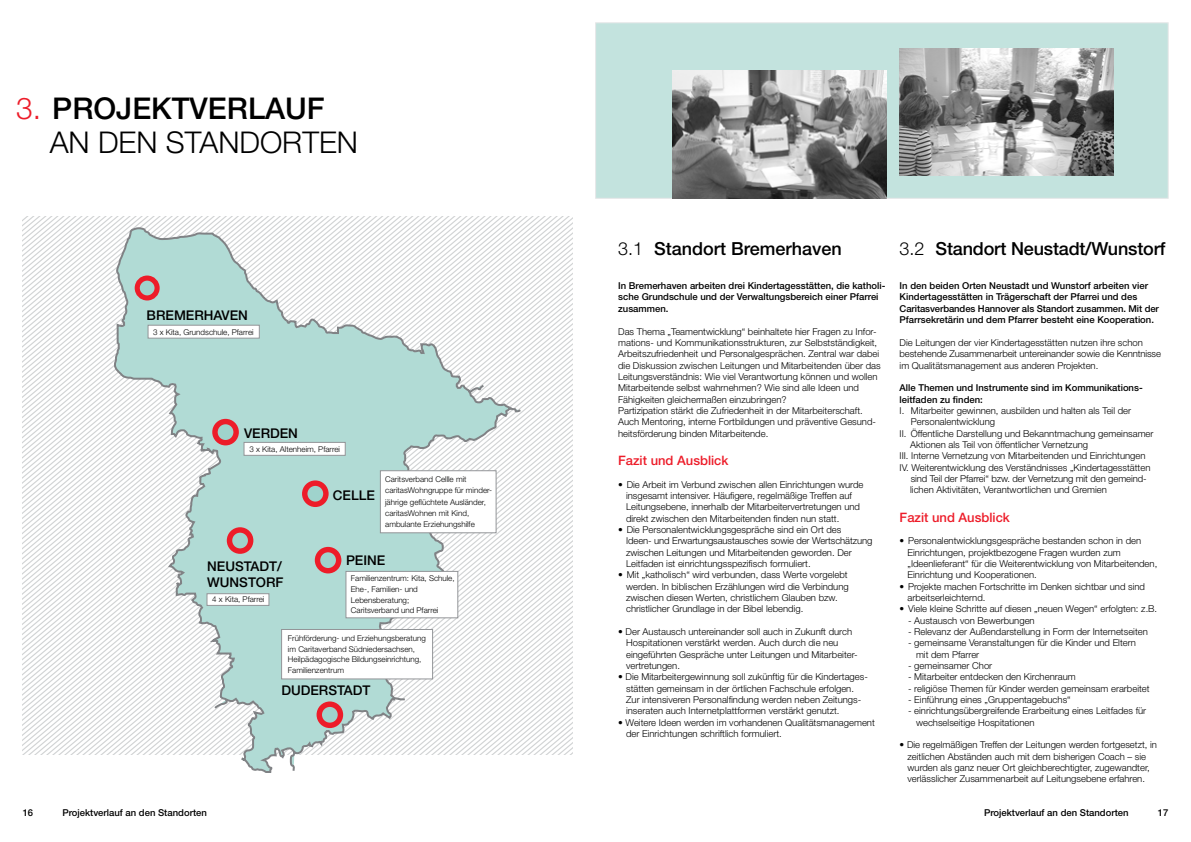
<style>
.page{position:relative;width:1191px;height:842px;background:#fff}
.page>*{position:absolute;margin:0;border:0;box-sizing:border-box;transform-origin:0 0}
.t1{font:300 30px/34px "Helvetica Neue";color:#000}
.t2{font:500 18px "Helvetica Neue";letter-spacing:-.01em;color:#000}
.t3{font:500 13.4px/15.8px "Helvetica Neue";color:#000}
.t4{font:500 13px "Helvetica Neue";color:#ed1c29}
.t5{font:300 9.5px/11.3px "Helvetica Neue";color:#000}
.t6{font:500 9.5px/11.3px "Helvetica Neue";color:#000}
.t7{font:300 8px/10.7px "Helvetica Neue";color:#000}
.s1{color:#ed1c29}
.s2{font-weight:500}
.s3{font-weight:300}
</style>
<div class="page">
<div style="left:595px;top:23px;width:573px;height:175px;background:#c3e3de"></div>
<svg style="left:23px;top:217px;width:493px;height:97px"></svg>
<svg style="left:23px;top:314px;width:550px;height:440px"></svg>
<svg style="left:523px;top:642px;width:50px;height:112px"></svg>
<svg style="left:113px;top:226px;width:410px;height:547px"></svg>
<div style="left:137px;top:278px;width:20px;height:20px;background:#9fd3cc;border-radius:50%"></div>
<div style="left:135px;top:276px;width:25px;height:24px;border:5px solid #ed1c29;border-radius:50%"></div>
<svg style="left:215px;top:422px;width:21px;height:21px"></svg>
<div style="left:212px;top:419px;width:27px;height:26px;border:5px solid #ed1c29;border-radius:50%"></div>
<svg style="left:229px;top:530px;width:22px;height:21px"></svg>
<div style="left:227px;top:527px;width:26px;height:27px;border:5px solid #ed1c29;border-radius:50%"></div>
<svg style="left:305px;top:483px;width:21px;height:21px"></svg>
<div style="left:302px;top:480px;width:26px;height:27px;border:5px solid #ed1c29;border-radius:50%"></div>
<div style="left:317px;top:550px;width:22px;height:21px;background:#9fd3cc;border-radius:50%"></div>
<div style="left:315px;top:547px;width:26px;height:26px;border:5px solid #ed1c29;border-radius:50%"></div>
<svg style="left:319px;top:704px;width:21px;height:21px"></svg>
<div style="left:316px;top:701px;width:27px;height:27px;border:5px solid #ed1c29;border-radius:50%"></div>
<div style="left:148px;top:325px;width:111px;height:13px;background:#fff;border:1px solid #939598"></div>
<div style="left:244px;top:442px;width:101px;height:13px;background:#fff;border:1px solid #939598"></div>
<div style="left:207px;top:593px;width:62px;height:12px;background:#fff;border:1px solid #939598"></div>
<div style="left:380px;top:471px;width:116px;height:62px;background:#fff;border:1px solid #939598"></div>
<div style="left:346px;top:571px;width:112px;height:47px;background:#fff;border:1px solid #939598"></div>
<div style="left:281px;top:629px;width:152px;height:50px;background:#fff;border:1px solid #939598"></div>
<img style="left:672px;top:71px;width:215px;height:127px">
<img style="left:899px;top:49px;width:214px;height:127px">
<h1 class="t1" style="left:50px;top:91px;width:310px;text-indent:-33px"><span class="s1">3.</span> <span class="s2">proj Ektverlauf </span>an den standorten</h1>
<h3 class="t3" style="left:147px;top:307px;width:103px">bremerhaven</h3>
<p class="t7" style="left:153px;top:326px;width:102px">3 x Kita, Grundschule, Pfarrei</p>
<h3 class="t3" style="left:244px;top:425px;width:55px">verden</h3>
<p class="t7" style="left:249px;top:443px;width:92px">3 x Kita, Altenheim, Pfarrei</p>
<h3 class="t3" style="left:333px;top:487px;width:42px">celle</h3>
<p class="t7" style="left:385px;top:473px;width:108px;line-height:11.3px">Caritsverband Cellle mit caritasWohngruppe für minder&shy;jährige geflüchtete Ausländer, caritasWohnen mit Kind, ambulante Erziehungshilfe</p>
<h3 class="t3" style="left:346px;top:552px;width:39px">peine</h3>
<h3 class="t3" style="left:207px;top:558px;width:78px">neustadt/<br>Wunstorf</h3>
<p class="t7" style="left:351px;top:573px;width:105px">Familienzentrum: Kita, Schule,<br>Ehe-, Familien- und<br>Lebensberatung;<br>Caritsverband und Pfarrei</p>
<p class="t7" style="left:288px;top:633px;width:139px">Frühförderung- und Erziehungsberatung im Caritaverband Südniedersachsen, Heilpädagogische Bildungseinrichtung, Familienzentrum</p>
<p class="t7" style="left:212px;top:594px;width:54px">4 x Kita, Pfarrei</p>
<h3 class="t3" style="left:281px;top:682px;width:90px">dude rstadt</h3>
<h2 class="t2" style="left:618px;top:238px;width:225px"><span class="s3">3.1</span> Standort Bremerhaven</h2>
<p class="t6" style="left:618px;top:280px;width:269px">In Bremerhaven arbeiten drei Kindertagesstätten, die katholi&shy;sche Grundschule und der Verwaltungsbereich einer Pfarrei zusammen.</p>
<p class="t5" style="left:618px;top:325px;width:264px">Das Thema „Teamentwicklung“ beinhaltete hier Fragen zu Infor&shy;mations- und Kommunikationsstrukturen, zur Selbstständigkeit, Arbeitszufriedenheit und Personalgesprächen. Zentral war dabei die Diskussion zwischen Leitungen und Mitarbeitenden über das Leitungsverständnis: Wie viel Verantwortung können und wollen Mitarbeitende selbst wahrnehmen? Wie sind alle Ideen und Fähigkeiten gleichermaßen einzubringen?<br>Partizipation stärkt die Zufriedenheit in der Mitarbeiterschaft.<br>Auch Mentoring, interne Fortbildungen und präventive Gesund&shy;heitsförderung binden Mitarbeitende.</p>
<h3 class="t4" style="left:618px;top:452px;width:112px">Fazit und Ausblick</h3>
<p class="t5" style="left:626px;top:478px;width:239px;text-indent:-8px">• Die Arbeit im Verbund zwischen allen Einrichtungen wurde insgesamt intensiver. Häufigere, regelmäßige Treffen auf Leitungsebene, innerhalb der Mitarbeitervertretungen und direkt zwischen den Mitarbeitenden finden nun statt.</p>
<p class="t5" style="left:626px;top:524px;width:248px;text-indent:-8px">• Die Personalentwicklungsgespräche sind ein Ort des<br>I deen- und Erwartungsaustausches sowie der Wertschätzung zwischen Leitungen und Mitarbeitenden geworden. Der Leitfaden ist einrichtungsspezifisch formuliert.</p>
<p class="t5" style="left:626px;top:569px;width:224px;text-indent:-8px">• Mit „katholisch“ wird verbunden, dass Werte vorgelebt werden. In biblischen Erzählungen wird die Verbindung zwischen diesen Werten, christlichem Glauben bzw. christlicher Grundlage in der Bibel lebendig.</p>
<p class="t5" style="left:626px;top:626px;width:233px;text-indent:-8px">• Der Austausch untereinander soll auch in Zukunft durch Hospitationen verstärkt werden. Auch durch die neu eingeführten Gespräche unter Leitungen und Mitarbeiter&shy;vertretungen.</p>
<p class="t5" style="left:626px;top:671px;width:243px;text-indent:-8px">• Die Mitarbeitergewinnung soll zukünftig für die Kindertages&shy;stätten gemeinsam in der örtlichen Fachschule erfolgen.<br>Zur intensiveren Personalfindung werden neben Zeitungs&shy;inseraten auch Internetplattformen verstärkt genutzt.</p>
<p class="t5" style="left:626px;top:716px;width:250px;text-indent:-8px">• Weitere Ideen werden im vorhandenen Qualitätsmanagement der Einrichtungen schriftlich formuliert.</p>
<h2 class="t2" style="left:899px;top:238px;width:267px"><span class="s3">3.2</span> Standort Neustadt/Wunstorf</h2>
<p class="t6" style="left:899px;top:280px;width:261px">In den beiden Orten Neustadt und Wunstorf arbeiten vier Kindertagesstätten in Trägerschaft der Pfarrei und des Caritasverbandes Hannover als Standort zusammen. Mit der Pfarrsekretärin und dem Pfarrer besteht eine Kooperation.</p>
<p class="t5" style="left:899px;top:337px;width:263px">Die Leitungen der vier Kindertagesstätten nutzen ihre schon bestehende Zusammenarbeit untereinander sowie die Kenntnisse im Qualitätsmanagement aus anderen Projekten.</p>
<p class="t6" style="left:899px;top:382px;width:245px">Alle Themen und Instrumente sind im Kommunikations&shy;leitfaden zu finden:</p>
<p class="t5" style="left:899px;top:405px;width:233px">I. Mitarbeiter gewinnen, ausbilden und halten als Teil der</p>
<p class="t5" style="left:911px;top:416px;width:86px">Personalentwicklung</p>
<p class="t5" style="left:899px;top:427px;width:255px">II . Öffentliche Darstellung und Bekanntmachung gemeinsamer</p>
<p class="t5" style="left:910px;top:439px;width:179px">Aktionen als Teil von öffentlicher Vernetzung</p>
<p class="t5" style="left:899px;top:450px;width:247px">III . Interne Vernetzung von Mitarbeitenden und Einrichtungen</p>
<p class="t5" style="left:899px;top:461px;width:252px">IV. Weiterentwicklung des Verständnisses „Kindertagesstätten</p>
<p class="t5" style="left:910px;top:473px;width:237px">sind Teil der Pfarrei“ bzw. der Vernetzung mit den gemeind-</p>
<p class="t5" style="left:910px;top:484px;width:198px">lichen Aktivitäten, Verantwortlichen und Gremien</p>
<h3 class="t4" style="left:899px;top:509px;width:112px">Fazit und Ausblick</h3>
<p class="t5" style="left:907px;top:535px;width:251px;text-indent:-8px">• Personalentwicklungsgespräche bestanden schon in den Einrichtungen, projektbezogene Fragen wurden zum „Ideenlieferant“ für die Weiterentwicklung von Mitarbeitenden, Einrichtung und Kooperationen.</p>
<p class="t5" style="left:907px;top:580px;width:239px;text-indent:-8px">• Projekte machen Fortschritte im Denken sichtbar und sind arbeitserleichternd.</p>
<p class="t5" style="left:899px;top:603px;width:259px">• Viele kleine Schritte auf diesen „neuen Wegen“ erfolgten: z.B.</p>
<p class="t5" style="left:908px;top:614px;width:128px">- Austausch von Bewerbungen</p>
<p class="t5" style="left:908px;top:626px;width:241px">- Relevanz der Außendarstellung in Form der Internetseiten</p>
<p class="t5" style="left:916px;top:637px;width:221px;text-indent:-8px">- gemeinsame Veranstaltungen für die Kinder und Eltern mit dem Pfarrer</p>
<p class="t5" style="left:908px;top:660px;width:86px">- gemeinsamer Chor</p>
<p class="t5" style="left:908px;top:671px;width:169px">- Mitarbeiter entdecken den Kirchenraum</p>
<p class="t5" style="left:908px;top:682px;width:243px">- religiöse Themen für Kinder werden gemeinsam erarbeitet</p>
<p class="t5" style="left:908px;top:694px;width:164px">- Einführung eines „Gruppentagebuchs“</p>
<p class="t5" style="left:916px;top:705px;width:232px;text-indent:-8px">- einrichtungsübergreifende Erarbeitung eines Leitfades für wechselseitige Hospitationen</p>
<p class="t5" style="left:899px;top:739px;width:259px;text-align:center">• Die regelmäßigen Treffen der Leitungen werden fortgesetzt, in zeitlichen Abständen auch mit dem bisherigen Coach – sie wurden als ganz neuer Ort gleichberechtigter, zugewandter, verlässlicher Zusammenarbeit auf Leitungsebene erfahren.</p>
<p class="t6" style="left:23px;top:807px;width:12px">16</p>
<p class="t6" style="left:62px;top:807px;width:146px">Projektverlauf an den Standorten</p>
<p class="t6" style="left:984px;top:807px;width:146px">Projektverlauf an den Standorten</p>
<p class="t6" style="left:1157px;top:807px;width:12px">17</p>
</div>
